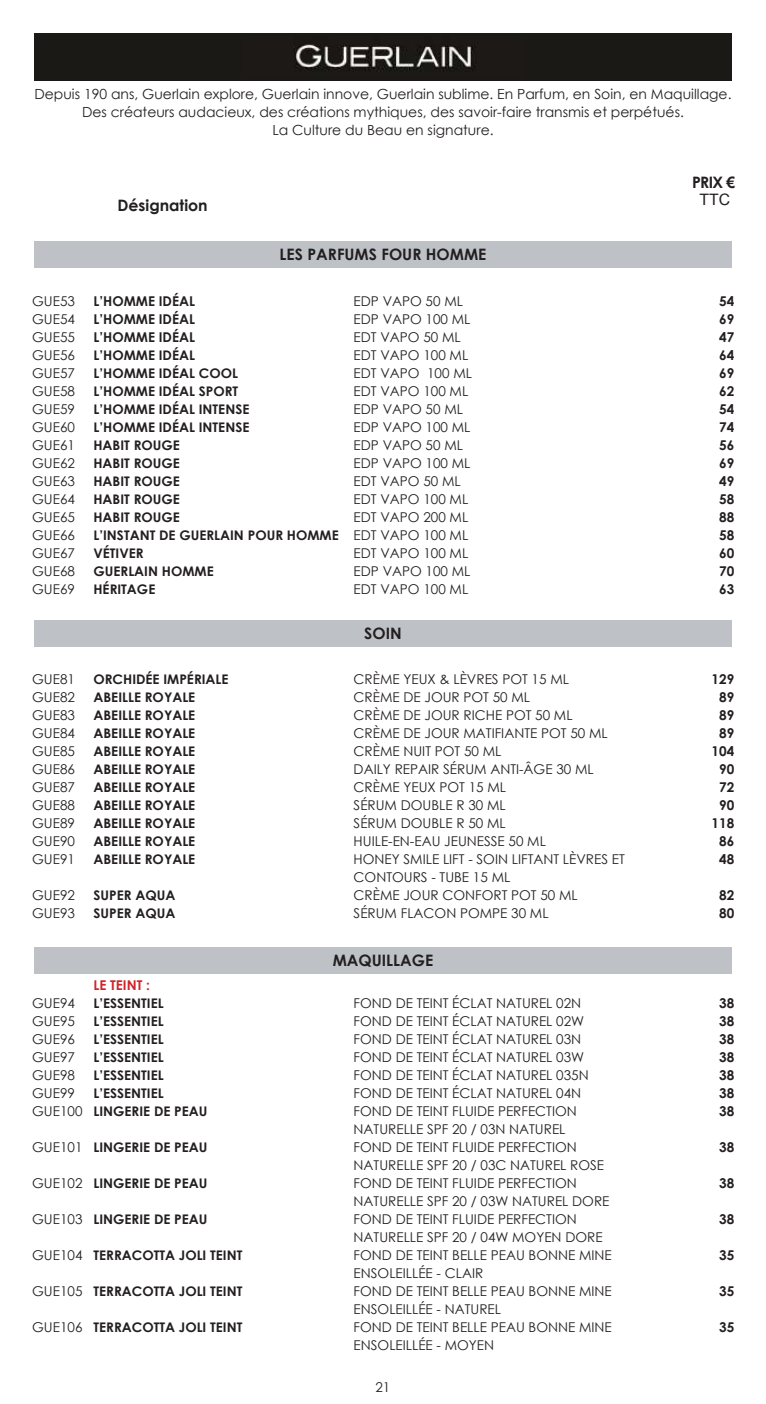
<style>
.page{position:relative;width:766px;height:1404px;background:#fff}
.page>*{position:absolute;margin:0;border:0;box-sizing:border-box;transform-origin:0 0}
.t1{font:700 15.75px "Century Gothic";color:#231f20}
.t2{font:15.75px "Arial";color:#231f20}
.t3{font:13.95px/18px "Century Gothic";color:#231f20;text-align:center}
.t4{font:13.5px/18px "Century Gothic";color:#231f20}
.t5{font:700 13.5px/18px "Century Gothic";color:#231f20;text-align:justify}
.t6{font:700 13.5px "Century Gothic";color:#d1232a}
.t7{font:700 13.28px/18px "Century Gothic";color:#231f20}
.s1{font-family:"Arial"}
</style>
<div class="page">
<div style="left:34px;top:241px;width:697px;height:26px;background:#bec2c6"></div>
<div style="left:34px;top:620px;width:697px;height:27px;background:#bec2c6"></div>
<div style="left:34px;top:947px;width:697px;height:26px;background:#bec2c6"></div>
<div style="left:34px;top:33px;width:697px;height:48px;background:#1b1916"></div>
<img style="left:294px;top:44px;width:182px;height:27px">
<p class="t3" style="left:34px;top:85px;width:698px">Depuis 190 ans, Guerlain explore, Guerlain innove, Guerlain sublime. En Parfum, en Soin, en Maquillage.<br>Des créateurs audacieux, des créations mythiques, des savoir-faire transmis et perpétués.<br>La Culture du Beau en signature.</p>
<p class="t4" style="left:32px;top:292px;width:44px;text-align:justify">GUE53<br>GUE54<br>GUE55<br>GUE56<br>GUE57<br>GUE58<br>GUE59<br>GUE60<br>GUE61<br>GUE62<br>GUE63<br>GUE64<br>GUE65<br>GUE66<br>GUE67<br>GUE68<br>GUE69</p>
<p class="t4" style="left:32px;top:670px;width:44px;text-align:justify">GUE81<br>GUE82<br>GUE83<br>GUE84<br>GUE85<br>GUE86<br>GUE87<br>GUE88<br>GUE89<br>GUE90<br>GUE91</p>
<p class="t4" style="left:32px;top:886px;width:44px">GUE92<br>GUE93</p>
<p class="t1" style="left:117px;top:193px;width:92px">Désignation</p>
<p class="t1" style="left:279px;top:242px;width:208px">LES PARFUMS FOUR HOMME</p>
<p class="t5" style="left:93px;top:291px;width:103px">L’HOMME IDÉAL L’HOMME IDÉAL L’HOMME IDÉAL</p>
<p class="t7" style="left:93px;top:345px;width:247px">L’HOMME IDÉAL<br>L’HOMME IDÉAL COOL<br>L’HOMME IDÉAL SPORT<br>L’HOMME IDÉAL INTENSE<br>L’HOMME IDÉAL INTENSE<br>HABIT ROUGE<br>HABIT ROUGE<br>HABIT ROUGE<br>HABIT ROUGE<br>HABIT ROUGE<br>L’INSTANT DE GUERLAIN POUR HOMME<br>VÉTIVER<br>GUERLAIN HOMME<br>HÉRITAGE</p>
<p class="t7" style="left:93px;top:669px;width:137px">ORCHIDÉE IMPÉRIALE<br>ABEILLE ROYALE<br>ABEILLE ROYALE<br>ABEILLE ROYALE<br>ABEILLE ROYALE<br>ABEILLE ROYALE<br>ABEILLE ROYALE<br>ABEILLE ROYALE<br>ABEILLE ROYALE<br>ABEILLE ROYALE<br>ABEILLE ROYALE</p>
<p class="t7" style="left:93px;top:885px;width:83px">SUPER AQUA<br>SUPER AQUA</p>
<p class="t4" style="left:353px;top:292px;width:120px">EDP VAPO 50 ML<br>EDP VAPO 100 ML<br>EDT VAPO 50 ML<br>EDT VAPO 100 ML<br>EDT VAPO 100 ML<br>EDT VAPO 100 ML<br>EDP VAPO 50 ML<br>EDP VAPO 100 ML<br>EDP VAPO 50 ML<br>EDP VAPO 100 ML<br>EDT VAPO 50 ML<br>EDT VAPO 100 ML<br>EDT VAPO 200 ML<br>EDT VAPO 100 ML<br>EDT VAPO 100 ML<br>EDP VAPO 100 ML<br>EDT VAPO 100 ML</p>
<p class="t1" style="left:364px;top:621px;width:39px">SOIN</p>
<p class="t4" style="left:353px;top:670px;width:272px">CRÈME YEUX &amp; LÈVRES POT 15 ML<br>CRÈME DE JOUR POT 50 ML<br>CRÈME DE JOUR RICHE POT 50 ML<br>CRÈME DE JOUR MATIFIANTE POT 50 ML<br>CRÈME NUIT POT 50 ML<br>DAILY REPAIR SÉRUM ANTI-ÂGE 30 ML<br>CRÈME YEUX POT 15 ML<br>SÉRUM DOUBLE R 30 ML<br>SÉRUM DOUBLE R 50 ML<br>HUILE-EN-EAU JEUNESSE 50 ML<br>HONEY SMILE LIFT - SOIN LIFTANT LÈVRES ET<br>CONTOURS - TUBE 15 ML<br>CRÈME JOUR CONFORT POT 50 ML<br>SÉRUM FLACON POMPE 30 ML</p>
<p class="t4" style="left:32px;top:994px;width:52px">GUE94<br>GUE95<br>GUE96<br>GUE97<br>GUE98<br>GUE99<br>GUE100</p>
<p class="t4" style="left:32px;top:1138px;width:52px">GUE101</p>
<p class="t4" style="left:32px;top:1174px;width:52px">GUE102</p>
<p class="t4" style="left:32px;top:1210px;width:52px">GUE103</p>
<p class="t4" style="left:32px;top:1246px;width:52px">GUE104</p>
<p class="t4" style="left:32px;top:1282px;width:52px">GUE105</p>
<p class="t4" style="left:32px;top:1318px;width:52px">GUE106</p>
<p class="t6" style="left:93px;top:974px;width:58px">LE TEINT :</p>
<p class="t7" style="left:93px;top:993px;width:115px">L’ESSENTIEL<br>L’ESSENTIEL<br>L’ESSENTIEL<br>L’ESSENTIEL<br>L’ESSENTIEL<br>L’ESSENTIEL<br>LINGERIE DE PEAU</p>
<p class="t7" style="left:93px;top:1137px;width:115px">LINGERIE DE PEAU</p>
<p class="t7" style="left:93px;top:1173px;width:115px">LINGERIE DE PEAU</p>
<p class="t7" style="left:93px;top:1209px;width:115px">LINGERIE DE PEAU</p>
<p class="t7" style="left:93px;top:1245px;width:150px">TERRACOTTA JOLI TEINT</p>
<p class="t7" style="left:93px;top:1281px;width:150px">TERRACOTTA JOLI TEINT</p>
<p class="t7" style="left:93px;top:1317px;width:150px">TERRACOTTA JOLI TEINT</p>
<p class="t1" style="left:332px;top:948px;width:102px">MAQUILLAGE</p>
<p class="t4" style="left:353px;top:994px;width:259px">FOND DE TEINT ÉCLAT NATUREL 02N<br>FOND DE TEINT ÉCLAT NATUREL 02W<br>FOND DE TEINT ÉCLAT NATUREL 03N<br>FOND DE TEINT ÉCLAT NATUREL 03W<br>FOND DE TEINT ÉCLAT NATUREL 035N<br>FOND DE TEINT ÉCLAT NATUREL 04N<br>FOND DE TEINT FLUIDE PERFECTION<br>NATURELLE SPF 20 / 03N NATUREL<br>FOND DE TEINT FLUIDE PERFECTION<br>NATURELLE SPF 20 / 03C NATUREL ROSE<br>FOND DE TEINT FLUIDE PERFECTION<br>NATURELLE SPF 20 / 03W NATUREL DORE<br>FOND DE TEINT FLUIDE PERFECTION<br>NATURELLE SPF 20 / 04W MOYEN DORE<br>FOND DE TEINT BELLE PEAU BONNE MINE<br>ENSOLEILLÉE - CLAIR<br>FOND DE TEINT BELLE PEAU BONNE MINE<br>ENSOLEILLÉE - NATUREL<br>FOND DE TEINT BELLE PEAU BONNE MINE<br>ENSOLEILLÉE - MOYEN</p>
<p class="t4" style="left:375px;top:1377px;width:16px">21</p>
<p class="t1" style="left:692px;top:170px;width:45px">PRIX <span class="s1">€</span></p>
<p class="t2" style="left:699px;top:189px;width:32px">TTC</p>
<p class="t5" style="left:719px;top:291px;width:17px">54<br>69<br>47<br>64<br>69<br>62<br>54<br>74<br>56<br>69<br>49<br>58<br>88<br>58<br>60<br>70<br>63</p>
<p class="t5" style="left:711px;top:669px;width:24px;text-align:center">129<br>89<br>89<br>89<br>104<br>90<br>72<br>90<br>118<br>86<br>48</p>
<p class="t5" style="left:719px;top:885px;width:17px">82<br>80</p>
<p class="t5" style="left:719px;top:993px;width:17px">38<br>38<br>38<br>38<br>38<br>38<br>38</p>
<p class="t5" style="left:719px;top:1137px;width:17px">38</p>
<p class="t5" style="left:719px;top:1173px;width:17px">38</p>
<p class="t5" style="left:719px;top:1209px;width:17px">38</p>
<p class="t5" style="left:719px;top:1245px;width:17px">35</p>
<p class="t5" style="left:719px;top:1281px;width:17px">35</p>
<p class="t5" style="left:719px;top:1317px;width:17px">35</p>
</div>
